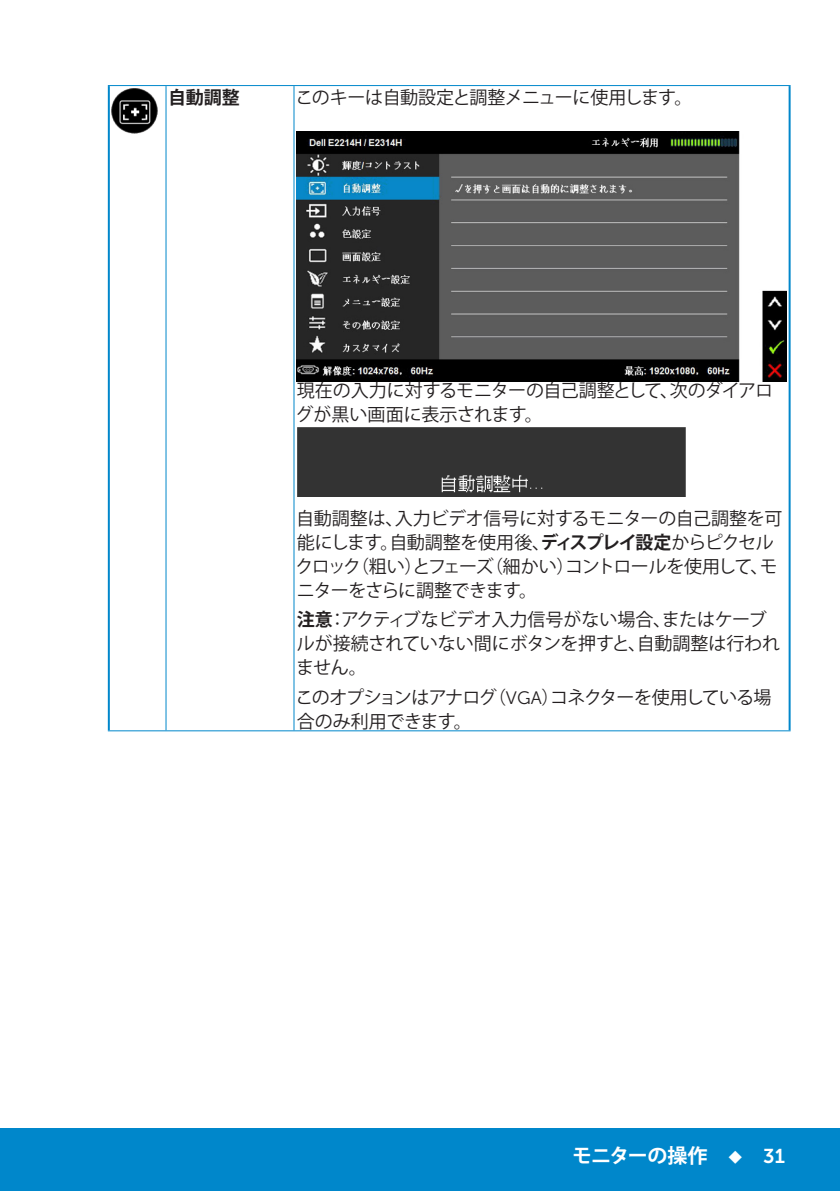
<style>
.page{position:relative;width:840px;height:1191px;background:#fff}
.page>*{position:absolute;margin:0;border:0;box-sizing:border-box;transform-origin:0 0}
.t1{font:700 20px "Koz Go Pro";letter-spacing:-.035em;color:#fff}
.Table_Paragraph{font:18px/24px "Koz Go Pro";letter-spacing:-.03em;color:#231f20}
.Table_Paragraph-2{font:18px/24px "Koz Go Pro";letter-spacing:-.01em;color:#231f20}
.Table_Paragraph-3{font:700 18px "Koz Go Pro";color:#231f20}
.s1{font-weight:700}
.s2{font-family:"Museo Sans For Dell 300"}
.s3{font-family:"Museo Sans For Dell 700";font-weight:400}
</style>
<div class="page">
<div style="left:0;top:1128px;width:839px;height:63px;background:#0087cb"></div>
<hr style="left:108px;top:86px;width:2px;height:644px;background:#0087cb">
<hr style="left:108px;top:85px;width:58px;height:1px;background:#0087cb">
<hr style="left:165px;top:86px;width:1px;height:644px;background:#0087cb">
<hr style="left:166px;top:85px;width:128px;height:1px;background:#0087cb">
<hr style="left:293px;top:86px;width:1px;height:644px;background:#0087cb">
<hr style="left:788px;top:86px;width:2px;height:644px;background:#0087cb">
<hr style="left:294px;top:85px;width:496px;height:1px;background:#0087cb">
<hr style="left:108px;top:730px;width:58px;height:1px;background:#0087cb">
<hr style="left:166px;top:730px;width:128px;height:1px;background:#0087cb">
<hr style="left:294px;top:730px;width:496px;height:1px;background:#0087cb">
<img style="left:112px;top:88px;width:45px;height:46px">
<img style="left:297px;top:131px;width:489px;height:250px">
<div style="left:297px;top:427px;width:389px;height:70px;background:#333"></div>
<p class="Table_Paragraph-3" style="left:168px;top:86px;width:73px">自動調整</p>
<p class="Table_Paragraph" style="left:295px;top:86px;width:398px">このキーは自動設定と調整メニューに使用します。</p>
<p class="Table_Paragraph-2" style="left:295px;top:379px;width:479px">現在の入力に対するモニターの自己調整として、次のダイアログが黒い画面に表示されます。</p>
<p class="Table_Paragraph" style="left:295px;top:506px;width:488px">自動調整は、入力ビデオ信号に対するモニターの自己調整を可能にします。自動調整を使用後、<span class="s1">ディスプレイ設定</span>からピクセルクロック（粗い）とフェーズ（細かい）コントロールを使用して、モニターをさらに調整できます。</p>
<p class="Table_Paragraph-2" style="left:296px;top:608px;width:485px"><span class="s1">注意</span>：アクティブなビデオ入力信号がない場合、またはケーブルが接続されていない間にボタンを押すと、自動調整は行われません。</p>
<p class="Table_Paragraph" style="left:295px;top:686px;width:477px">このオプションはアナログ（<span class="s2">VGA</span>）コネクターを使用している場合のみ利用できます。</p>
<p class="t1" style="left:572px;top:1142px;width:214px">モニターの操作 ◆ <span class="s3">31</span></p>
</div>
